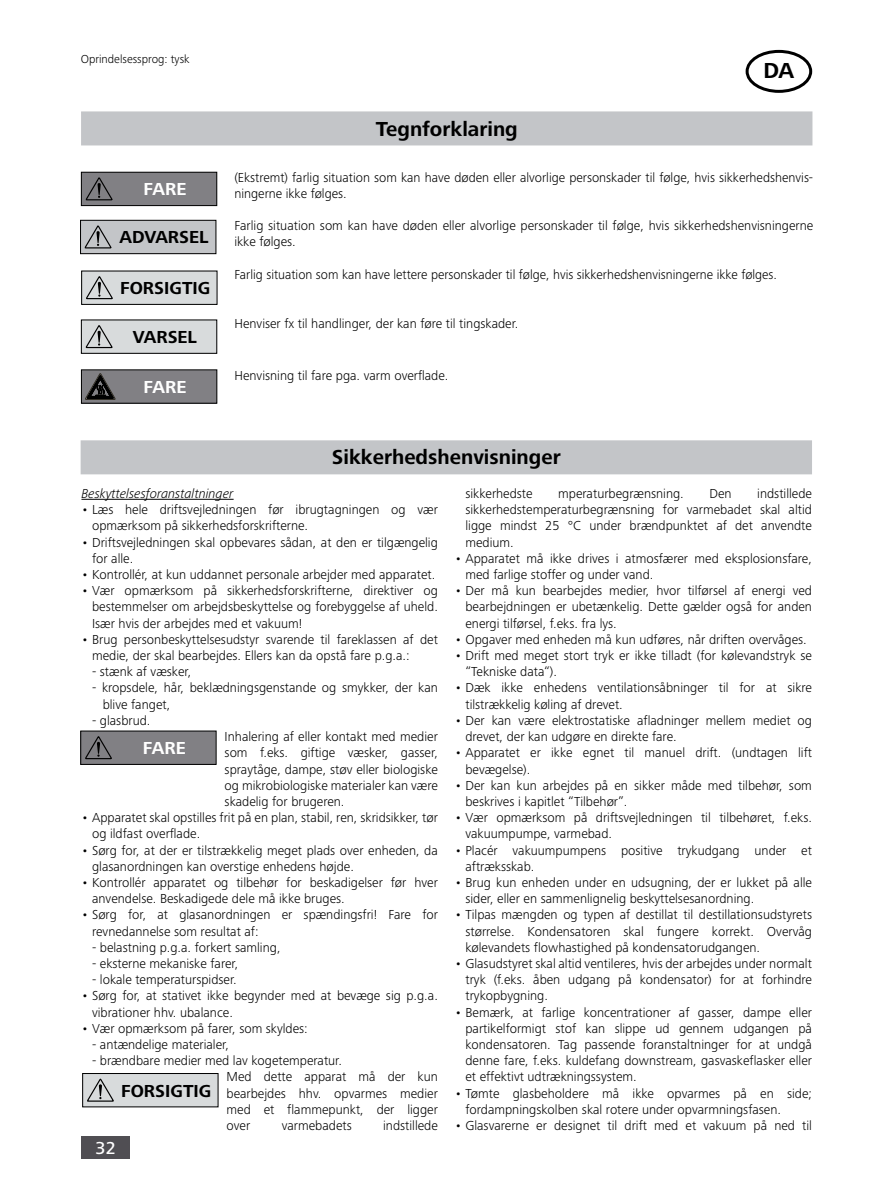
<style>
.page{position:relative;width:893px;height:1187px;background:#fff}
.page>*{position:absolute;margin:0;border:0;box-sizing:border-box;transform-origin:0 0}
.t1{font:700 22.5px "Frutiger Next IKA";color:#000}
.t2{font:700 21px "Frutiger Next IKA";color:#000}
.t3{font:700 18px "Frutiger Next IKA";color:#000}
.t4{font:700 18px "Frutiger Next IKA";color:#fff}
.t5{font:500 18px "Frutiger Next IKA";color:#fff}
.t6{font:300 13.5px/16.2px "Frutiger Next IKA";color:#000}
.t7{font:italic 300 13.5px "Frutiger Next IKA";color:#000}
.t8{font:300 12px "Frutiger Next IKA";color:#000}
</style>
<div class="page">
<div style="left:82px;top:1135px;width:48px;height:23px;background:#504e53"></div>
<hr style="left:81px;top:499px;width:153px;height:1px;background:#000">
<div style="left:81px;top:731px;width:135px;height:33px;background:#818084"></div>
<svg style="left:85px;top:736px;width:27px;height:24px"></svg>
<div style="left:83px;top:1073px;width:135px;height:33px;background:#d8dbdc"></div>
<div style="left:82px;top:1073px;width:136px;height:34px;border:1px solid #000"></div>
<svg style="left:87px;top:1078px;width:27px;height:24px"></svg>
<div style="left:746px;top:50px;width:66px;height:43px;border:3px solid #000;border-radius:50%"></div>
<div style="left:81px;top:441px;width:730px;height:32px;background:#c3c5c8"></div>
<div style="left:81px;top:440px;width:731px;height:34px;border:2px solid #c3c5c8"></div>
<div style="left:82px;top:112px;width:730px;height:33px;background:#c3c5c8"></div>
<div style="left:81px;top:111px;width:731px;height:34px;border:2px solid #c3c5c8"></div>
<div style="left:81px;top:370px;width:136px;height:33px;background:#818084"></div>
<svg style="left:85px;top:373px;width:30px;height:27px"></svg>
<div style="left:81px;top:172px;width:136px;height:33px;background:#818084"></div>
<div style="left:81px;top:172px;width:136px;height:34px;border:1px solid #000"></div>
<svg style="left:85px;top:177px;width:28px;height:24px"></svg>
<div style="left:82px;top:271px;width:135px;height:33px;background:#d8dbdc"></div>
<div style="left:81px;top:271px;width:136px;height:34px;border:1px solid #000"></div>
<svg style="left:86px;top:276px;width:27px;height:24px"></svg>
<div style="left:81px;top:220px;width:135px;height:34px;background:#c3c5c8"></div>
<div style="left:80px;top:220px;width:136px;height:34px;border:1px solid #000"></div>
<svg style="left:84px;top:225px;width:27px;height:24px"></svg>
<div style="left:81px;top:320px;width:136px;height:33px;background:#d8dbdc"></div>
<svg style="left:85px;top:325px;width:28px;height:24px"></svg>
<p class="t8" style="left:81px;top:52px;width:110px">Oprindelsessprog: tysk</p>
<h3 class="t4" style="left:144px;top:179px;width:44px">FARE</h3>
<h3 class="t3" style="left:120px;top:227px;width:91px">ADVARSEL</h3>
<h3 class="t3" style="left:120px;top:278px;width:92px">FORSIGTIG</h3>
<h3 class="t3" style="left:133px;top:327px;width:66px">VARSEL</h3>
<h3 class="t4" style="left:144px;top:377px;width:44px">FARE</h3>
<h2 class="t2" style="left:376px;top:117px;width:144px">Tegnforklaring</h2>
<h1 class="t1" style="left:763px;top:58px;width:32px">DA</h1>
<p class="t6" style="left:234px;top:169px;width:580px">(Ekstremt) farlig situation som kan have døden eller alvorlige personskader til følge, hvis sikkerhedshenvis&shy;ningerne ikke følges.</p>
<p class="t6" style="left:234px;top:218px;width:580px">Farlig situation som kan have døden eller alvorlige personskader til følge, hvis sikkerhedshenvisningerne ikke følges.</p>
<p class="t6" style="left:234px;top:266px;width:544px">Farlig situation som kan have lettere personskader til følge, hvis sikkerhedshenvisningerne ikke følges.</p>
<p class="t6" style="left:234px;top:315px;width:286px">Henviser fx til handlinger, der kan føre til tingskader.</p>
<p class="t6" style="left:234px;top:367px;width:216px">Henvisning til fare pga. varm overflade.</p>
<h2 class="t2" style="left:332px;top:445px;width:230px">Sikkerhedshenvisninger</h2>
<p class="t7" style="left:81px;top:485px;width:154px">Beskyttelsesforanstaltninger</p>
<p class="t6" style="left:92px;top:501px;width:347px;text-indent:-11px">• Læs hele driftsvejledningen før ibrugtagningen og vær opmærksom på sikkerhedsforskrifterne.</p>
<p class="t6" style="left:92px;top:534px;width:347px;text-indent:-11px">• Driftsvejledningen skal opbevares sådan, at den er tilgængelig for alle.</p>
<p class="t6" style="left:81px;top:566px;width:355px">• Kontrollér, at kun uddannet personale arbejder med apparatet.</p>
<p class="t6" style="left:92px;top:582px;width:347px;text-align:justify;text-indent:-11px">• Vær opmærksom på sikkerhedsforskrifterne, direktiver og bestemmelser om arbejdsbeskyttelse og forebyggelse af uheld.<br>Især hvis der arbejdes med et vakuum!</p>
<p class="t6" style="left:92px;top:631px;width:347px;text-indent:-11px">• Brug personbeskyttelsesudstyr svarende til fareklassen af det medie, der skal bearbejdes. Ellers kan da opstå fare p.g.a.:</p>
<p class="t6" style="left:92px;top:663px;width:101px">- stænk af væsker,</p>
<p class="t6" style="left:103px;top:679px;width:337px;text-indent:-11px">- kropsdele, hår, beklædningsgenstande og smykker, der kan blive fanget,</p>
<p class="t6" style="left:92px;top:712px;width:60px">- glasbrud.</p>
<p class="t6" style="left:225px;top:728px;width:215px;text-align:justify">Inhalering af eller kontakt med medier som f.eks. giftige væsker, gasser, spraytåge, dampe, støv eller biologiske og mikrobiologiske materialer kan være skadelig for brugeren.</p>
<p class="t6" style="left:92px;top:809px;width:347px;text-indent:-11px">• Apparatet skal opstilles frit på en plan, stabil, ren, skridsikker, tør og ildfast overflade.</p>
<p class="t6" style="left:92px;top:841px;width:347px;text-indent:-11px">• Sørg for, at der er tilstrækkelig meget plads over enheden, da glasanordningen kan overstige enhedens højde.</p>
<p class="t6" style="left:92px;top:874px;width:347px;text-indent:-11px">• Kontrollér apparatet og tilbehør for beskadigelser før hver anvendelse. Beskadigede dele må ikke bruges.</p>
<p class="t6" style="left:92px;top:906px;width:347px;text-indent:-11px">• Sørg for, at glasanordningen er spændingsfri! Fare for revnedannelse som resultat af:</p>
<p class="t6" style="left:92px;top:939px;width:190px">- belastning p.g.a. forkert samling,</p>
<p class="t6" style="left:92px;top:955px;width:148px">- eksterne mekaniske farer,</p>
<p class="t6" style="left:92px;top:971px;width:146px">- lokale temperaturspidser.</p>
<p class="t6" style="left:92px;top:987px;width:347px;text-indent:-11px">• Sørg for, at stativet ikke begynder med at bevæge sig p.g.a. vibrationer hhv. ubalance.</p>
<p class="t6" style="left:81px;top:1020px;width:228px">• Vær opmærksom på farer, som skyldes:</p>
<p class="t6" style="left:92px;top:1036px;width:138px">- antændelige materialer,</p>
<p class="t6" style="left:227px;top:1052px;width:213px;text-indent:-134px">- brændbare medier med lav kogetemperatur.<br>Med dette apparat må der kun bearbejdes hhv. opvarmes medier med et flammepunkt, der ligger over</p>
<h3 class="t4" style="left:143px;top:737px;width:44px">FARE</h3>
<h3 class="t3" style="left:121px;top:1080px;width:92px">FORSIGTIG</h3>
<p class="t6" style="left:282px;top:1117px;width:72px">varmebadets</p>
<p class="t6" style="left:383px;top:1117px;width:56px">indstillede</p>
<h3 class="t5" style="left:96px;top:1137px;width:22px">32</h3>
<p class="t6" style="left:465px;top:485px;width:348px;text-align:justify;text-indent:292px">indstillede sikkerhedstemperaturbegrænsning for varmebadet skal altid ligge mindst 25 °C under brændpunktet af det anvendte medium.</p>
<p class="t6" style="left:465px;top:550px;width:348px;text-indent:-11px">• Apparatet må ikke drives i atmosfærer med eksplosionsfare, med farlige stoffer og under vand.</p>
<p class="t6" style="left:465px;top:582px;width:348px;text-align:justify;text-indent:-11px">• Der må kun bearbejdes medier, hvor tilførsel af energi ved bearbejdningen er ubetænkelig. Dette gælder også for anden energi tilførsel, f.eks. fra lys.</p>
<p class="t6" style="left:455px;top:631px;width:353px">• Opgaver med enheden må kun udføres, når driften overvåges.</p>
<p class="t6" style="left:465px;top:647px;width:348px;text-indent:-11px">• Drift med meget stort tryk er ikke tilladt (for kølevandstryk se “Tekniske data“).</p>
<p class="t6" style="left:465px;top:679px;width:348px;text-indent:-11px">• Dæk ikke enhedens ventilationsåbninger til for at sikre tilstrækkelig køling af drevet.</p>
<p class="t6" style="left:465px;top:712px;width:348px;text-indent:-11px">• Der kan være elektrostatiske afladninger mellem mediet og drevet, der kan udgøre en direkte fare.</p>
<p class="t6" style="left:465px;top:744px;width:348px;text-indent:-11px">• Apparatet er ikke egnet til manuel drift. (undtagen lift bevægelse).</p>
<p class="t6" style="left:465px;top:777px;width:348px;text-indent:-11px">• Der kan kun arbejdes på en sikker måde med tilbehør, som beskrives i kapitlet “Tilbehør”.</p>
<p class="t6" style="left:465px;top:809px;width:348px;text-indent:-11px">• Vær opmærksom på driftsvejledningen til tilbehøret, f.eks. vakuumpumpe, varmebad.</p>
<p class="t6" style="left:465px;top:841px;width:348px;text-indent:-11px">• Placér vakuumpumpens positive trykudgang under et aftræksskab.</p>
<p class="t6" style="left:465px;top:874px;width:348px;text-indent:-11px">• Brug kun enheden under en udsugning, der er lukket på alle sider, eller en sammenlignelig beskyttelsesanordning.</p>
<p class="t6" style="left:465px;top:906px;width:348px;text-align:justify;text-indent:-11px">• Tilpas mængden og typen af destillat til destillationsudstyrets størrelse. Kondensatoren skal fungere korrekt. Overvåg kølevandets flowhastighed på kondensatorudgangen.</p>
<p class="t6" style="left:465px;top:955px;width:348px;text-align:justify;text-indent:-11px">• Glasudstyret skal altid ventileres, hvis der arbejdes under normalt tryk (f.eks. åben udgang på kondensator) for at forhindre trykopbygning.</p>
<p class="t6" style="left:465px;top:1003px;width:348px;text-align:justify;text-indent:-11px">• Bemærk, at farlige koncentrationer af gasser, dampe eller partikelformigt stof kan slippe ud gennem udgangen på kondensatoren. Tag passende foranstaltninger for at undgå denne fare, f.eks. kuldefang downstream, gasvaskeflasker eller et effektivt udtrækningssystem.</p>
<p class="t6" style="left:465px;top:1084px;width:348px;text-indent:-11px">• Tømte glasbeholdere må ikke opvarmes på en side; fordampningskolben skal rotere under opvarmningsfasen.</p>
<p class="t6" style="left:455px;top:1117px;width:359px">• Glasvarerne er designet til drift med et vakuum på ned til</p>
<p class="t6" style="left:465px;top:485px;width:69px">sikkerhedste</p>
<p class="t6" style="left:558px;top:485px;width:127px">mperaturbegrænsning.</p>
<p class="t6" style="left:709px;top:485px;width:24px">Den</p>
</div>
